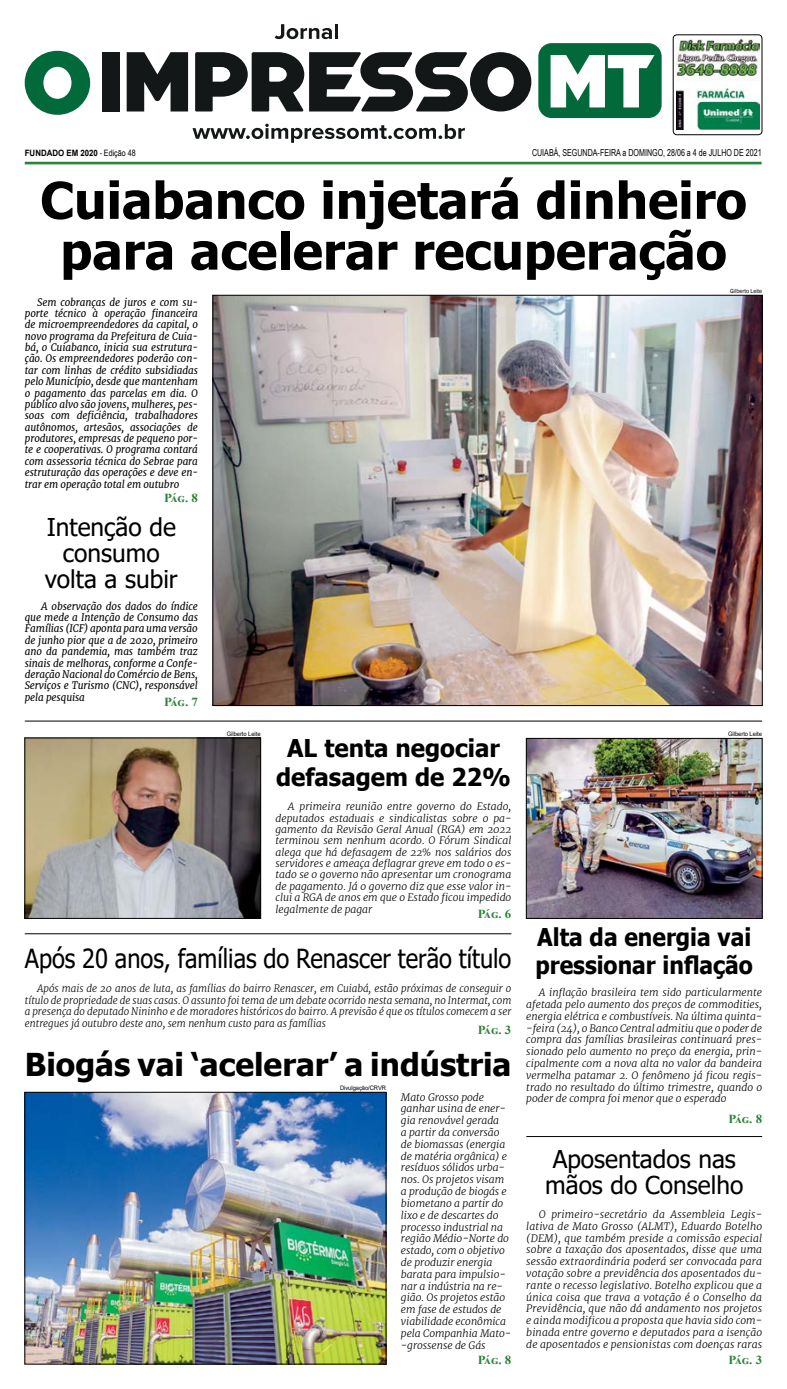
<style>
.page{position:relative;width:787px;height:1389px;background:#fff}
.page>*{position:absolute;margin:0;border:0;box-sizing:border-box;transform-origin:0 0}
.t1{font:700 50.75px/50.8px "Tahoma";color:#000;text-align:center}
.t2{font:700 31.5px "Tahoma";color:#000}
.t3{font:26.25px "Tahoma";color:#000;scale:.9 1}
.t4{font:24.5px/26.2px "Tahoma";color:#000;text-align:center}
.t5{font:700 24.5px/28px "Tahoma";color:#000;scale:.93 1}
.t6{font:700 24.5px/28.9px "Tahoma";color:#000;text-align:center}
.t7{font:700 12.25px "Times New Roman";letter-spacing:-.05em;color:#2a8336;scale:1.05 1}
.t8{font:italic 10.5px/11.4px "Merriweather";letter-spacing:-.01em;color:#000;text-align:justify;scale:.95 1}
.t9{font:italic 300 10.33px/11.8px "Merriweather";letter-spacing:-.005em;color:#000;text-align:justify}
.t10{font:italic 300 10.33px/11.4px "Merriweather";letter-spacing:-.005em;color:#000;text-align:justify;scale:.95 1}
.t11{font:9.62px "Arial Narrow";color:#000;scale:.9 1}
.t12{font:700 8.75px "Arial";color:#000;scale:.9 1}
.t13{font:6.12px "Arial";letter-spacing:-.01em;color:#000;scale:.95 1}
.t14{font:6.12px "Franklin Gothic";letter-spacing:-.01em;color:#000;scale:.95 1}
.s1{font-family:"Arial Narrow";font-weight:400}
</style>
<div class="page">
<hr style="left:25px;top:162px;width:736px;height:2px;background:#2a8336">
<img style="left:676px;top:39px;width:82px;height:91px">
<div style="left:672px;top:35px;width:89px;height:100px;border:1px solid #000;border-radius:4px"></div>
<div style="left:538px;top:43px;width:123px;height:75px;background:#02693a;border-radius:13px"></div>
<svg style="left:274px;top:24px;width:63px;height:15px"></svg>
<div style="left:102px;top:52px;width:18px;height:60px;background:#131718"></div>
<svg style="left:127px;top:52px;width:61px;height:60px"></svg>
<svg style="left:195px;top:52px;width:336px;height:60px"></svg>
<svg style="left:550px;top:55px;width:104px;height:52px"></svg>
<svg style="left:192px;top:124px;width:272px;height:19px"></svg>
<svg style="left:25px;top:51px;width:65px;height:64px"></svg>
<img style="left:27px;top:1094px;width:357px;height:268px">
<div style="left:25px;top:1092px;width:361px;height:272px;border:1px solid #000"></div>
<img style="left:528px;top:740px;width:232px;height:177px">
<div style="left:526px;top:738px;width:236px;height:181px;border:1px solid #000"></div>
<img style="left:27px;top:740px;width:232px;height:177px">
<div style="left:25px;top:738px;width:236px;height:181px;border:1px solid #000"></div>
<hr style="left:25px;top:721px;width:736px;height:1px;background:#000">
<hr style="left:25px;top:934px;width:486px;height:1px;background:#000">
<hr style="left:526px;top:1136px;width:235px;height:1px;background:#000">
<img style="left:215px;top:297px;width:545px;height:407px">
<p class="t12" style="left:25px;top:147px;width:125px">FUNDADO EM 2020 <span class="s1">- Edição 48</span></p>
<p class="t11" style="left:532px;top:146px;width:256px">CUIABÁ, SEGUNDA-FEIRA a DOMINGO, 28/06 a 4 de JULHO DE 2021</p>
<h1 class="t1" style="left:40px;top:177px;width:708px">Cuiabanco injetará dinheiro para acelerar recuperação</h1>
<p class="t8" style="left:25px;top:296px;width:184px;text-indent:12px">Sem cobranças de juros e com su&shy;porte técnico à operação financeira de microempreendedores da capital, o novo programa da Prefeitura de Cuia&shy;bá, o Cuiabanco, inicia sua estrutura&shy;ção. Os empreendedores poderão con&shy;tar com linhas de crédito subsidiadas pelo Município, desde que mantenham o pagamento das parcelas em dia. O público alvo são jovens, mulheres, pes&shy;soas com deficiência, trabalhadores autônomos, artesãos, associações de produtores, empresas de pequeno por&shy;te e cooperativas. O programa contará com assessoria técnica do Sebrae para estruturação das operações e deve en&shy;trar em operação total em outubro</p>
<p class="t7" style="left:164px;top:489px;width:34px">Pág. 8</p>
<h3 class="t4" style="left:45px;top:515px;width:134px">Intenção de consumo volta a subir</h3>
<p class="t8" style="left:25px;top:600px;width:184px;text-indent:16px">A observação dos dados do índice que mede a Intenção de Consumo das Famílias (ICF) aponta para uma versão de junho pior que a de 2020, primeiro ano da pandemia, mas também traz sinais de melhoras, conforme a Confe&shy;deração Nacional do Comércio de Bens, Serviços e Turismo (CNC), responsável pela pesquisa</p>
<p class="t14" style="left:730px;top:287px;width:35px">Gilberto Leite</p>
<p class="t7" style="left:164px;top:693px;width:34px">Pág. 7</p>
<p class="t13" style="left:227px;top:730px;width:37px">Gilberto Leite</p>
<p class="t13" style="left:727px;top:730px;width:37px">Gilberto Leite</p>
<h3 class="t6" style="left:276px;top:734px;width:236px">AL tenta negociar defasagem de 22%</h3>
<p class="t9" style="left:275px;top:801px;width:237px;line-height:11.4px;text-indent:12px">A primeira reunião entre governo do Estado, deputados estaduais e sindicalistas sobre o pa&shy;gamento da Revisão Geral Anual (RGA) em 2022 terminou sem nenhum acordo. O Fórum Sindical alega que há defasagem de 22% nos salários dos servidores e ameaça deflagrar greve em todo o es&shy;tado se o governo não apresentar um cronograma de pagamento. Já o governo diz que esse valor in&shy;clui a RGA de anos em que o Estado ficou impedido legalmente de pagar</p>
<p class="t7" style="left:477px;top:905px;width:34px">Pág. 6</p>
<h3 class="t3" style="left:25px;top:941px;width:542px">Após 20 anos, famílias do Renascer terão título</h3>
<p class="t10" style="left:25px;top:983px;width:513px;text-indent:12px">Após mais de 20 anos de luta, as famílias do bairro Renascer, em Cuiabá, estão próximas de conseguir o título de propriedade de suas casas. O assunto foi tema de um debate ocorrido nesta semana, no Intermat, com a presença do deputado Nininho e de moradores históricos do bairro. A previsão é que os títulos comecem a ser entregues já outubro deste ano, sem nenhum custo para as famílias</p>
<p class="t7" style="left:477px;top:1021px;width:34px">Pág. 3</p>
<h2 class="t2" style="left:25px;top:1042px;width:488px">Biogás vai ‘acelerar’ a indústria</h2>
<p class="t9" style="left:401px;top:1091px;width:112px;text-align:left">Mato Grosso pode ganhar usina de ener&shy;gia renovável gerada<br>a partir da conversão de biomassas (energia de matéria orgânica) e resíduos sólidos urba&shy;nos. Os projetos visam a produção de biogás e biometano a partir do lixo e de descartes do processo industrial na região Médio-Norte do estado, com o objetivo de produzir energia barata para impulsio&shy;nar a indústria na re&shy;gião. Os projetos estão em fase de estudos de viabilidade econômica pela Companhia Mato--grossense de Gás</p>
<p class="t7" style="left:477px;top:1351px;width:34px">Pág. 8</p>
<p class="t13" style="left:340px;top:1083px;width:50px">Divulgação/CRVR</p>
<h3 class="t5" style="left:535px;top:924px;width:235px">Alta da energia vai pressionar inflação</h3>
<p class="t9" style="left:526px;top:987px;width:237px;text-indent:12px">A inflação brasileira tem sido particularmente afetada pelo aumento dos preços de commodities, energia elétrica e combustíveis. Na última quinta--feira (24), o Banco Central admitiu que o poder de compra das famílias brasileiras continuará pres&shy;sionado pelo aumento no preço da energia, prin&shy;cipalmente com a nova alta no valor da bandeira vermelha patamar 2. O fenômeno já ficou regis&shy;trado no resultado do último trimestre, quando o poder de compra foi menor que o esperado</p>
<p class="t7" style="left:728px;top:1110px;width:34px">Pág. 8</p>
<h3 class="t4" style="left:545px;top:1148px;width:199px">Aposentados nas mãos do Conselho</h3>
<p class="t9" style="left:526px;top:1208px;width:237px;text-indent:12px">O primeiro-secretário da Assembleia Legis&shy;lativa de Mato Grosso (ALMT), Eduardo Botelho (DEM), que também preside a comissão especial sobre a taxação dos aposentados, disse que uma sessão extraordinária poderá ser convocada para votação sobre a previdência dos aposentados du&shy;rante o recesso legislativo. Botelho explicou que a única coisa que trava a votação é o Conselho da Previdência, que não dá andamento nos projetos e ainda modificou a proposta que havia sido com&shy;binada entre governo e deputados para a isenção de aposentados e pensionistas com doenças raras</p>
<p class="t7" style="left:728px;top:1351px;width:34px">Pág. 3</p>
</div>
